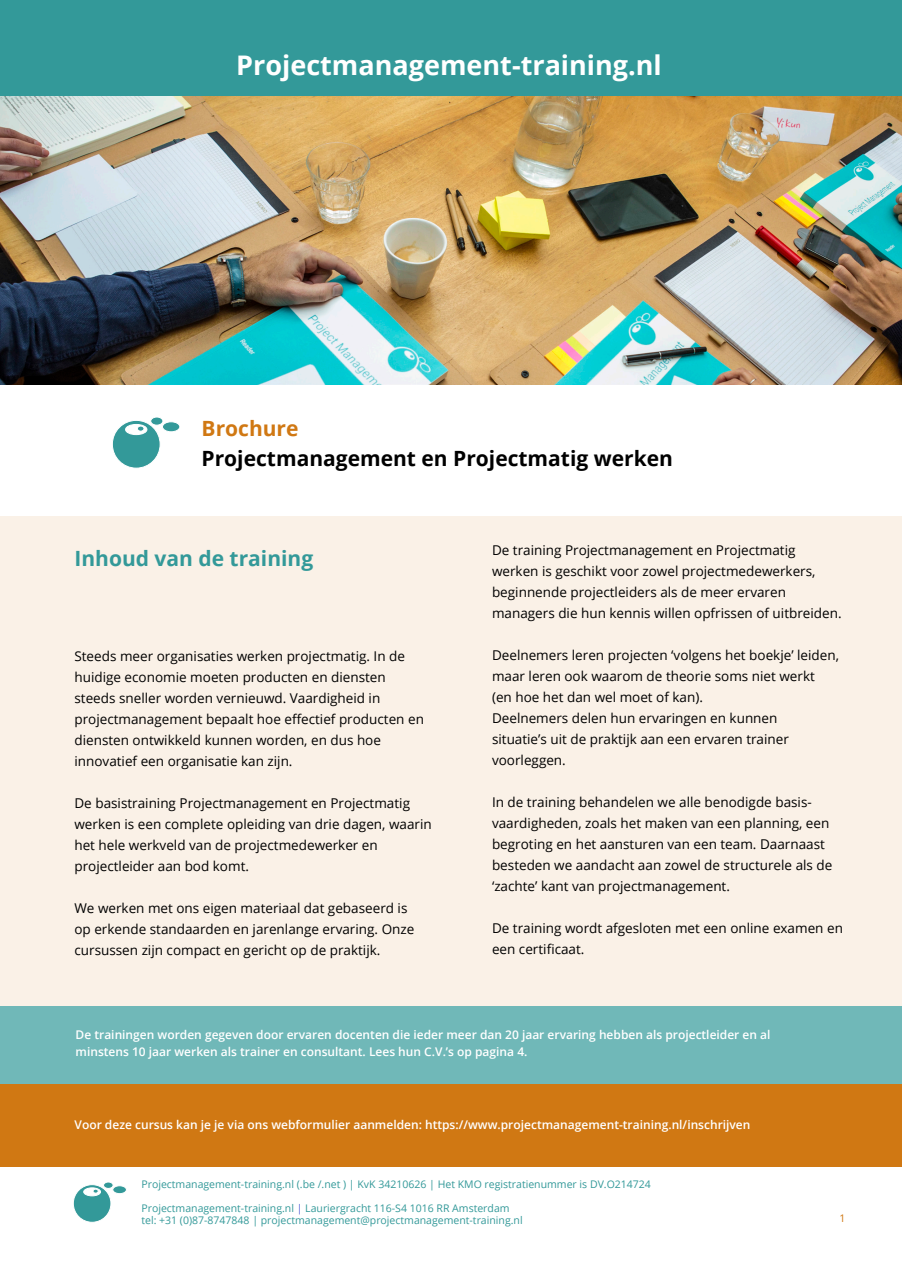
<style>
.page{position:relative;width:902px;height:1272px;background:#fff}
.page>*{position:absolute;margin:0;border:0;box-sizing:border-box;transform-origin:0 0}
.t1{font:700 27px "Open Sans";color:#fff}
.t2{font:700 21px/30px "Open Sans";color:#000}
.tekstkop_groen_14_px{font:700 21px "Open Sans";color:#399}
.t3{font:13.5px/21px "Open Sans";color:#000}
.t4{font:600 12px "Open Sans";color:#fff}
.t5{font:10.5px/12px "Open Sans";color:#399}
.t6{font:10.5px "Open Sans";color:#d07813}
.s1{color:#d07813}
.s2{color:#4f5cd6}
</style>
<div class="page">
<div style="left:1px;top:1006px;width:901px;height:78px;background:#70b8b8"></div>
<img style="left:0;top:95px;width:902px;height:290px">
<div style="left:0;top:0;width:902px;height:95px;background:#399"></div>
<div style="left:0;top:516px;width:902px;height:489px;background:#faf1e7"></div>
<div style="left:0;top:1084px;width:902px;height:83px;background:#d07813"></div>
<div style="left:113px;top:1186px;width:13px;height:8px;background:#399;border-radius:50%"></div>
<div style="left:113px;top:1185px;width:14px;height:9px;border:1px solid #fff;border-radius:50%"></div>
<div style="left:103px;top:1182px;width:10px;height:6px;border:1px solid #fff;border-radius:50%"></div>
<svg style="left:73px;top:1183px;width:40px;height:40px"></svg>
<div style="left:162px;top:422px;width:18px;height:10px;background:#399;border-radius:50%"></div>
<div style="left:162px;top:422px;width:18px;height:10px;border:1px solid #fff;border-radius:50%"></div>
<div style="left:150px;top:417px;width:13px;height:8px;border:1px solid #fff;border-radius:50%"></div>
<svg style="left:112px;top:418px;width:51px;height:51px"></svg>
<p class="t1" style="left:236px;top:46px;width:427px">Projectmanagement-training.nl</p>
<p class="t2" style="left:202px;top:413px;width:473px"><span class="s1">Brochure<br></span>Projectmanagement en Projectmatig werken</p>
<p class="tekstkop_groen_14_px" style="left:74px;top:543px;width:240px">Inhoud van de training</p>
<p class="t3" style="left:74px;top:645px;width:332px">Steeds meer organisaties werken projectmatig. In de</p>
<p class="t3" style="left:74px;top:666px;width:351px">huidige economie moeten producten en diensten steeds sneller worden vernieuwd. Vaardigheid in projectmanagement bepaalt hoe effectief producten en diensten ontwikkeld kunnen worden, en dus hoe innovatief een organisatie kan zijn.</p>
<p class="t3" style="left:74px;top:792px;width:359px">De basistraining Projectmanagement en Projectmatig werken is een complete opleiding van drie dagen, waarin het hele werkveld van de projectmedewerker en projectleider aan bod komt.</p>
<p class="t3" style="left:74px;top:897px;width:341px">We werken met ons eigen materiaal dat gebaseerd is op erkende standaarden en jarenlange ervaring. Onze cursussen zijn compact en gericht op de praktijk.</p>
<p class="t3" style="left:492px;top:539px;width:351px">De training Projectmanagement en Projectmatig werken is geschikt voor zowel projectmedewerkers, beginnende projectleiders als de meer ervaren managers die hun kennis willen opfrissen of uitbreiden.</p>
<p class="t3" style="left:492px;top:644px;width:348px">Deelnemers leren projecten ‘volgens het boekje’ leiden, maar leren ook waarom de theorie soms niet werkt</p>
<p class="t3" style="left:492px;top:686px;width:287px">(en hoe het dan wel moet of kan).<br>Deelnemers delen hun ervaringen en kunnen</p>
<p class="t3" style="left:492px;top:728px;width:298px">situatie’s uit de praktijk aan een ervaren trainer</p>
<p class="t3" style="left:492px;top:749px;width:75px">voorleggen.</p>
<p class="t3" style="left:492px;top:791px;width:342px">In de training behandelen we alle benodigde basis&shy;vaardigheden, zoals het maken van een planning, een begroting en het aansturen van een team. Daarnaast besteden we aandacht aan zowel de structurele als de ‘zachte’ kant van projectmanagement.</p>
<p class="t3" style="left:492px;top:917px;width:352px">De training wordt afgesloten met een online examen en een certificaat.</p>
<p class="t4" style="left:76px;top:1027px;width:696px">De trainingen worden gegeven door ervaren docenten die ieder meer dan 20 jaar ervaring hebben als projectleider en al</p>
<p class="t4" style="left:76px;top:1043px;width:453px">minstens 10 jaar werken als trainer en consultant. Lees hun C.V.’s op pagina 4.</p>
<p class="t4" style="left:75px;top:1116px;width:677px">Voor deze cursus kan je je via ons webformulier aanmelden: https://www.projectmanagement-training.nl/inschrijven</p>
<p class="t5" style="left:141px;top:1178px;width:511px">Projectmanagement-training.nl (.be /.net ) | KvK 34210626 | Het KMO registratienummer is DV.O214724</p>
<p class="t5" style="left:141px;top:1202px;width:383px">Projectmanagement-training.nl <span class="s2">|</span> Lauriergracht 116-S4 1016 RR Amsterdam tel: +31 (0)87-8747848 | projectmanagement@projectmanagement-training.nl</p>
<p class="t6" style="left:839px;top:1210px;width:8px">1</p>
</div>
